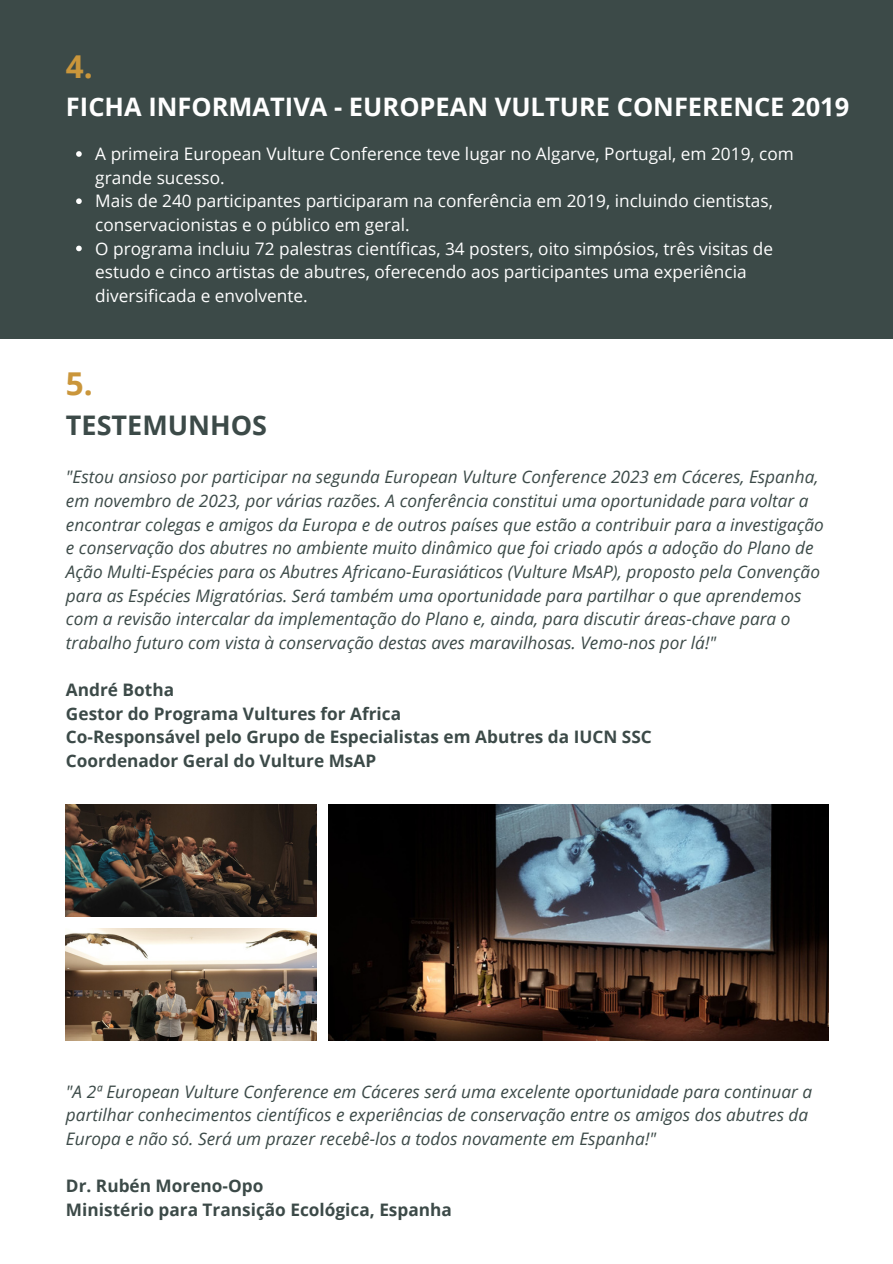
<style>
.page{position:relative;width:893px;height:1264px;background:#fff}
.page>*{position:absolute;margin:0;border:0;box-sizing:border-box;transform-origin:0 0}
.t1{font:700 31.5px "Open Sans";color:#ca963b}
.t2{font:700 27px "Open Sans";color:#3c4a48}
.t3{font:700 25.5px "Open Sans";color:#fff}
.t4{font:italic 17.25px/23.5px "Open Sans";color:#3c4a48}
.t5{font:17.25px/23.5px "Open Sans";color:#fff}
.t6{font:700 17.25px "Open Sans";color:#3c4a48}
</style>
<div class="page">
<div style="left:0;top:0;width:892px;height:338px;background:#3c4a48"></div>
<svg style="left:76px;top:151px;width:6px;height:6px"></svg>
<svg style="left:76px;top:198px;width:6px;height:6px"></svg>
<svg style="left:76px;top:246px;width:6px;height:5px"></svg>
<img style="left:328px;top:804px;width:500px;height:236px">
<img style="left:66px;top:928px;width:251px;height:112px">
<img style="left:66px;top:804px;width:251px;height:113px">
<p class="t1" style="left:66px;top:44px;width:28px">4.</p>
<p class="t3" style="left:66px;top:89px;width:784px">FICHA INFORMATIVA - EUROPEAN VULTURE CONFERENCE 2019</p>
<p class="t5" style="left:95px;top:142px;width:700px">A primeira European Vulture Conference teve lugar no Algarve, Portugal, em 2019, com grande sucesso.</p>
<p class="t5" style="left:95px;top:189px;width:679px">Mais de 240 participantes participaram na conferência em 2019, incluindo cientistas, conservacionistas e o público em geral.</p>
<p class="t5" style="left:95px;top:236px;width:679px">O programa incluiu 72 palestras científicas, 34 posters, oito simpósios, três visitas de estudo e cinco artistas de abutres, oferecendo aos participantes uma experiência diversificada e envolvente.</p>
<p class="t1" style="left:66px;top:361px;width:28px">5.</p>
<p class="t2" style="left:66px;top:406px;width:202px">TESTEMUNHOS</p>
<p class="t4" style="left:66px;top:465px;width:759px">"Estou ansioso por participar na segunda European Vulture Conference 2023 em Cáceres, Espanha, em novembro de 2023, por várias razões. A conferência constitui uma oportunidade para voltar a encontrar colegas e amigos da Europa e de outros países que estão a contribuir para a investigação e conservação dos abutres no ambiente muito dinâmico que foi criado após a adoção do Plano de Ação Multi-Espécies para os Abutres Africano-Eurasiáticos (Vulture MsAP), proposto pela Convenção para as Espécies Migratórias. Será também uma oportunidade para partilhar o que aprendemos com a revisão intercalar da implementação do Plano e, ainda, para discutir áreas-chave para o trabalho futuro com vista à conservação destas aves maravilhosas. Vemo-nos por lá!"</p>
<p class="t6" style="left:66px;top:677px;width:110px">André Botha</p>
<p class="t6" style="left:66px;top:701px;width:336px">Gestor do Programa Vultures for Africa</p>
<p class="t6" style="left:66px;top:724px;width:587px">Co-Responsável pelo Grupo de Especialistas em Abutres da IUCN SSC</p>
<p class="t6" style="left:66px;top:748px;width:312px">Coordenador Geral do Vulture MsAP</p>
<p class="t4" style="left:66px;top:1078px;width:747px">"A 2ª European Vulture Conference em Cáceres será uma excelente oportunidade para continuar a partilhar conhecimentos científicos e experiências de conservação entre os amigos dos abutres da<br>Europa e não só. Será um prazer recebê-los a todos novamente em Espanha!"</p>
<p class="t6" style="left:66px;top:1173px;width:199px">Dr. Rubén Moreno-Opo</p>
<p class="t6" style="left:66px;top:1197px;width:387px">Ministério para Transição Ecológica, Espanha</p>
</div>
